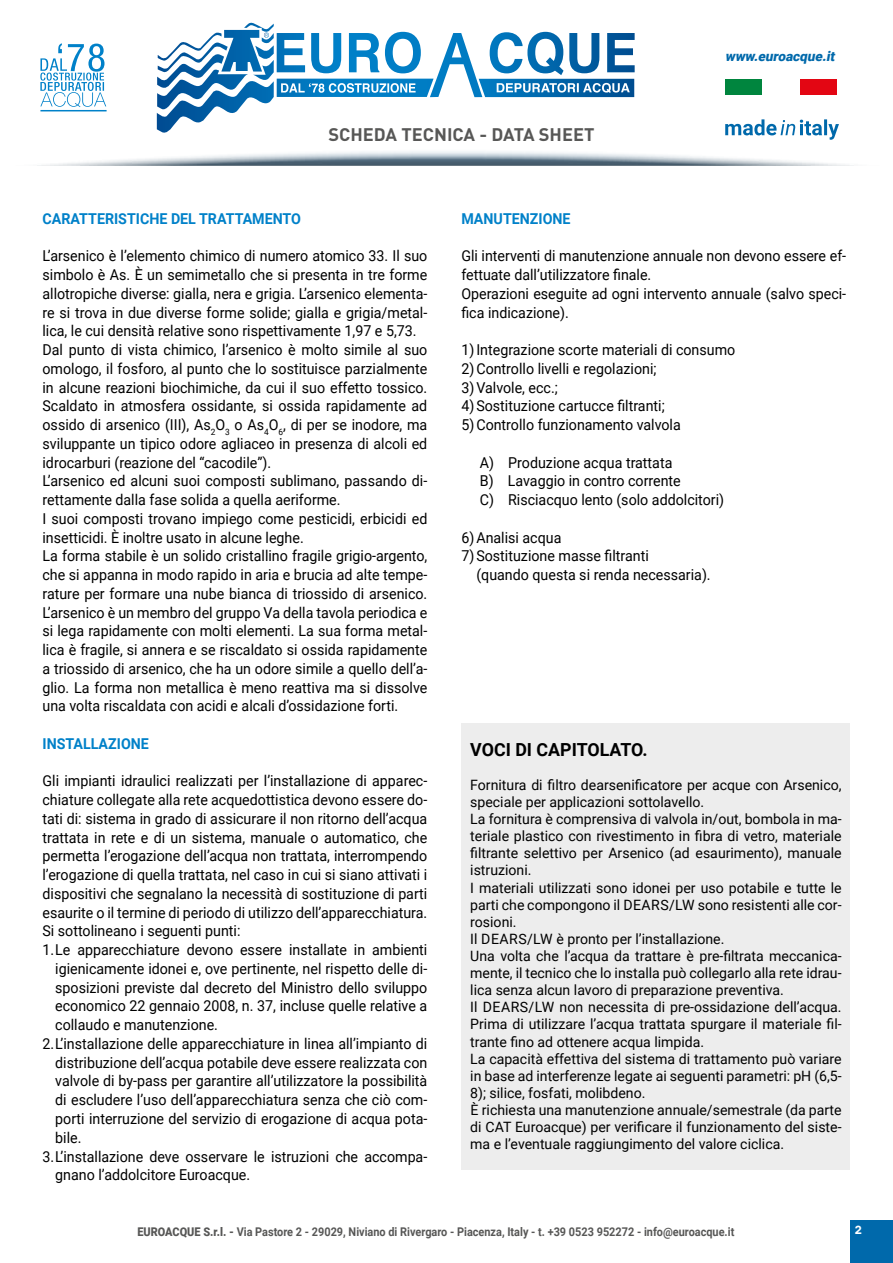
<style>
.page{position:relative;width:893px;height:1263px;background:#fff}
.page>*{position:absolute;margin:0;border:0;box-sizing:border-box;transform-origin:0 0}
.t1{font:700 18px "DIN";color:#575756}
.t2{font:700 18px "Roboto";color:#000}
.t3{font:15px/18.8px "Roboto";color:#000;scale:.95 1}
.t4{font:700 15px "Roboto";color:#0081c9;scale:.95 1}
.t5{font:14.25px/17.1px "Roboto";color:#000}
.t6{font:italic 900 13.5px "Roboto";color:#0069ab}
.t7{font:13.5px "DIN Bold Alternate";color:#fff}
.t8{font:700 12px "Roboto";color:#575756;scale:.91 1}
.s1{font-weight:900}
</style>
<div class="page">
<div style="left:850px;top:1220px;width:43px;height:43px;background:#0069ab"></div>
<div style="left:0;top:148px;width:893px;height:19px;background:#000;opacity:.47"></div>
<svg style="left:479px;top:32px;width:156px;height:65px"></svg>
<svg style="left:264px;top:32px;width:5px;height:6px"></svg>
<svg style="left:40px;top:43px;width:66px;height:64px"></svg>
<hr style="left:40px;top:110px;width:67px;height:1px;background:#0081c9">
<div style="left:725px;top:79px;width:37px;height:16px;background:#00853e"></div>
<div style="left:800px;top:79px;width:37px;height:16px;background:#e30613"></div>
<svg style="left:725px;top:119px;width:114px;height:21px"></svg>
<div style="left:462px;top:723px;width:388px;height:446px;background:#ededed"></div>
<p class="t1" style="left:328px;top:123px;width:268px">SCHEDA TECNICA - DATA SHEET</p>
<p class="t6" style="left:725px;top:47px;width:114px">www.euroacque.it</p>
<p class="t4" style="left:43px;top:208px;width:274px">CARATTERISTICHE DEL TRATTAMENTO</p>
<p class="t3" style="left:43px;top:246px;width:407px">L’arsenico è l’elemento chimico di numero atomico 33. Il suo simbolo è As. È un semimetallo che si presenta in tre forme allotropiche diverse: gialla, nera e grigia. L’arsenico elementa&shy;re si trova in due diverse forme solide; gialla e grigia/metal&shy;lica, le cui densità relative sono rispettivamente 1,97 e 5,73.<br>Dal punto di vista chimico, l’arsenico è molto simile al suo omologo, il fosforo, al punto che lo sostituisce parzialmente in alcune reazioni biochimiche, da cui il suo effetto tossico.<br>Scaldato in atmosfera ossidante, si ossida rapidamente ad ossido di arsenico (III), As<sub>2</sub>O<sub>3</sub> o As<sub>4</sub>O<sub>6</sub>, di per se inodore, ma sviluppante un tipico odore agliaceo in presenza di alcoli ed idrocarburi (reazione del “cacodile”).<br>L’arsenico ed alcuni suoi composti sublimano, passando di&shy;rettamente dalla fase solida a quella aeriforme.<br>I suoi composti trovano impiego come pesticidi, erbicidi ed insetticidi. È inoltre usato in alcune leghe.<br>La forma stabile è un solido cristallino fragile grigio-argento, che si appanna in modo rapido in aria e brucia ad alte tempe&shy;rature per formare una nube bianca di triossido di arsenico.<br>L’arsenico è un membro del gruppo Va della tavola periodica e si lega rapidamente con molti elementi. La sua forma metal&shy;lica è fragile, si annera e se riscaldato si ossida rapidamente a triossido di arsenico, che ha un odore simile a quello dell’a&shy;glio. La forma non metallica è meno reattiva ma si dissolve una volta riscaldata con acidi e alcali d’ossidazione forti.</p>
<p class="t4" style="left:43px;top:733px;width:114px">INSTALLAZIONE</p>
<p class="t3" style="left:43px;top:771px;width:407px">Gli impianti idraulici realizzati per l’installazione di apparec-</p>
<p class="t3" style="left:43px;top:790px;width:407px">chiature collegate alla rete acquedottistica devono essere do-</p>
<p class="t3" style="left:43px;top:809px;width:407px">tati di: sistema in grado di assicurare il non ritorno dell’acqua</p>
<p class="t3" style="left:43px;top:827px;width:407px">trattata in rete e di un sistema, manuale o automatico, che</p>
<p class="t3" style="left:43px;top:846px;width:407px">permetta l’erogazione dell’acqua non trattata, interrompendo</p>
<p class="t3" style="left:43px;top:865px;width:407px">l’erogazione di quella trattata, nel caso in cui si siano attivati i</p>
<p class="t3" style="left:43px;top:884px;width:407px">dispositivi che segnalano la necessità di sostituzione di parti</p>
<p class="t3" style="left:43px;top:902px;width:407px">esaurite o il termine di periodo di utilizzo dell’apparecchiatura.</p>
<p class="t3" style="left:43px;top:921px;width:210px">Si sottolineano i seguenti punti:</p>
<p class="t3" style="left:43px;top:940px;width:407px">1.Le apparecchiature devono essere installate in ambienti</p>
<p class="t3" style="left:55px;top:959px;width:393px">igienicamente idonei e, ove pertinente, nel rispetto delle di-</p>
<p class="t3" style="left:55px;top:977px;width:393px">sposizioni previste dal decreto del Ministro dello sviluppo</p>
<p class="t3" style="left:55px;top:996px;width:393px">economico 22 gennaio 2008, n. 37, incluse quelle relative a</p>
<p class="t3" style="left:55px;top:1015px;width:173px">collaudo e manutenzione.</p>
<p class="t3" style="left:43px;top:1034px;width:407px">2.L’installazione delle apparecchiature in linea all’impianto di</p>
<p class="t3" style="left:55px;top:1052px;width:393px">distribuzione dell’acqua potabile deve essere realizzata con</p>
<p class="t3" style="left:55px;top:1071px;width:393px">valvole di by-pass per garantire all’utilizzatore la possibilità</p>
<p class="t3" style="left:55px;top:1090px;width:393px">di escludere l’uso dell’apparecchiatura senza che ciò com-</p>
<p class="t3" style="left:55px;top:1109px;width:393px">porti interruzione del servizio di erogazione di acqua pota-</p>
<p class="t3" style="left:55px;top:1127px;width:29px">bile.</p>
<p class="t3" style="left:43px;top:1146px;width:407px">3.L’installazione deve osservare le istruzioni che accompa-</p>
<p class="t3" style="left:55px;top:1165px;width:207px">gnano l’addolcitore Euroacque.</p>
<p class="t4" style="left:461px;top:208px;width:117px">MANUTENZIONE</p>
<p class="t3" style="left:461px;top:246px;width:407px">Gli interventi di manutenzione annuale non devono essere ef&shy;fettuate dall’utilizzatore finale.<br>Operazioni eseguite ad ogni intervento annuale (salvo speci&shy;fica indicazione).</p>
<p class="t3" style="left:461px;top:340px;width:290px">1)Integrazione scorte materiali di consumo 2)Controllo livelli e regolazioni;<br>3)Valvole, ecc.;<br>4)Sostituzione cartucce filtranti; 5)Controllo funzionamento valvola</p>
<p class="t3" style="left:480px;top:452px;width:259px">A) Produzione acqua trattata<br>B) Lavaggio in contro corrente<br>C) Risciacquo lento (solo addolcitori)</p>
<p class="t3" style="left:461px;top:527px;width:107px">6)Analisi acqua</p>
<p class="t3" style="left:461px;top:546px;width:199px">7)Sostituzione masse filtranti</p>
<p class="t3" style="left:476px;top:565px;width:248px">(quando questa si renda necessaria).</p>
<p class="t2" style="left:470px;top:737px;width:179px">VOCI DI CAPITOLATO.</p>
<p class="t5" style="left:470px;top:776px;width:373px">Fornitura di filtro dearsenificatore per acque con Arsenico, speciale per applicazioni sottolavello.<br>La fornitura è comprensiva di valvola in/out, bombola in ma&shy;teriale plastico con rivestimento in fibra di vetro, materiale filtrante selettivo per Arsenico (ad esaurimento), manuale istruzioni.<br>I materiali utilizzati sono idonei per uso potabile e tutte le parti che compongono il DEARS/LW sono resistenti alle cor&shy;rosioni.<br>Il DEARS/LW è pronto per l’installazione.<br>Una volta che l’acqua da trattare è pre-filtrata meccanica&shy;mente, il tecnico che lo installa può collegarlo alla rete idrau&shy;lica senza alcun lavoro di preparazione preventiva.<br>Il DEARS/LW non necessita di pre-ossidazione dell’acqua.<br>Prima di utilizzare l’acqua trattata spurgare il materiale fil&shy;trante fino ad ottenere acqua limpida.<br>La capacità effettiva del sistema di trattamento può variare in base ad interferenze legate ai seguenti parametri: pH (6,5- 8); silice, fosfati, molibdeno.<br>È richiesta una manutenzione annuale/semestrale (da parte di CAT Euroacque) per verificare il funzionamento del siste&shy;ma e l’eventuale raggiungimento del valore ciclica.</p>
<p class="t8" style="left:137px;top:1223px;width:658px"><span class="s1">EUROACQUE S.r.l. -</span> Via Pastore 2 - 29029, Niviano di Rivergaro - Piacenza, Italy - t. +39 0523 952272 - info@euroacque.it</p>
<p class="t7" style="left:855px;top:1220px;width:9px">2</p>
</div>
